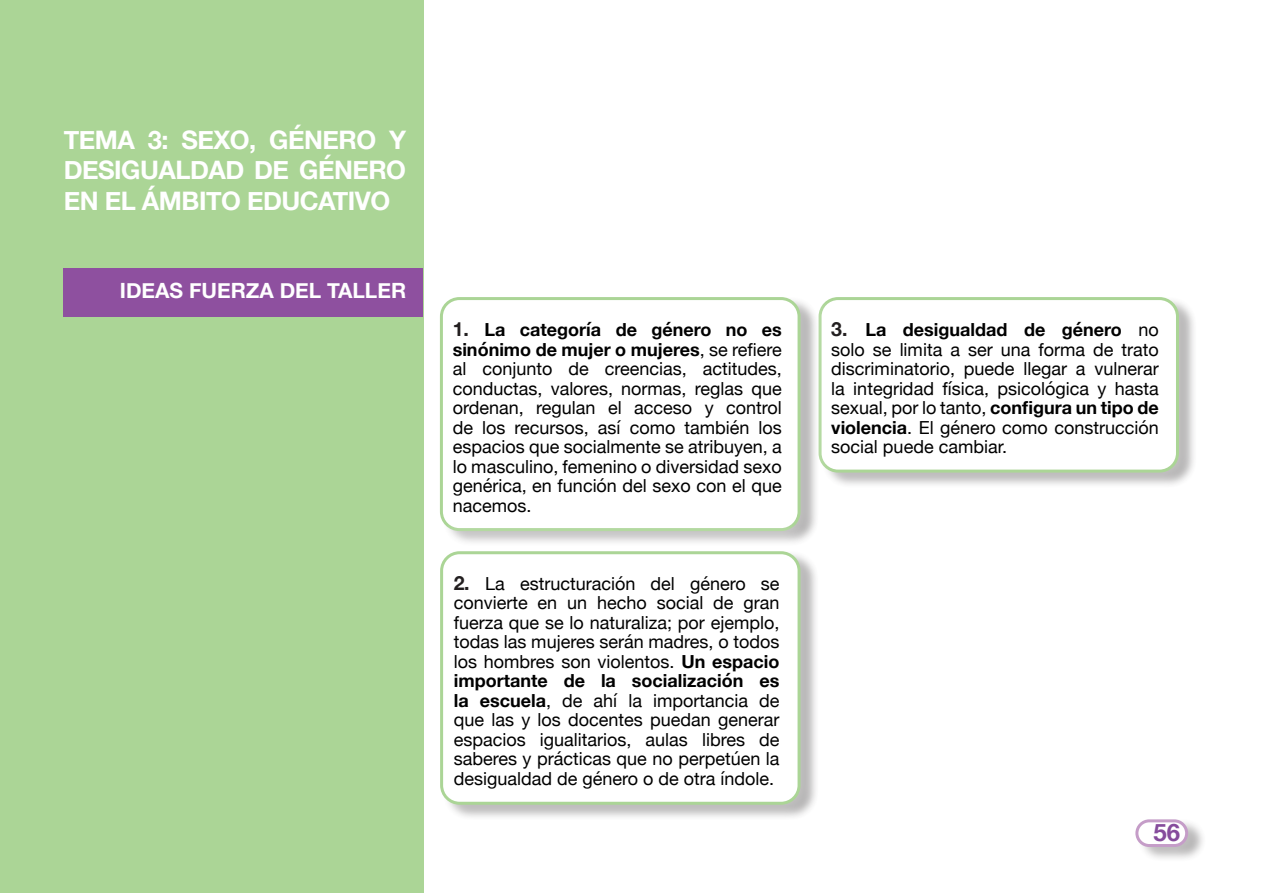
<style>
.page{position:relative;width:1263px;height:893px;background:#fff}
.page>*{position:absolute;margin:0;border:0;box-sizing:border-box;transform-origin:0 0}
.título{font:700 25.5px/30.6px "Helvetica Neue";letter-spacing:-.02em;color:#fff;text-align:justify}
.t1{font:700 24px "Helvetica Neue";color:#864c9c}
.subtítulo{font:700 21px "Helvetica Neue";color:#fff}
.con_color{font:18px/19.5px "Helvetica Neue";color:#000;text-align:justify}
.s1{font-weight:700;font-size:19.5px;color:#231f20}
.s2{font-weight:700}
</style>
<div class="page">
<div style="left:1135px;top:819px;width:53px;height:28px;border:3px solid #c59dc8;border-radius:12px"></div>
<div style="left:788px;top:267px;width:421px;height:235px;background:#fff;opacity:.75"></div>
<div style="left:820px;top:299px;width:357px;height:172px;background:#fff;border-radius:18px"></div>
<div style="left:818px;top:297px;width:361px;height:176px;border:3px solid #abd596;border-radius:18px"></div>
<div style="left:410px;top:267px;width:420px;height:294px;background:#fff;opacity:.75"></div>
<div style="left:441px;top:299px;width:358px;height:231px;background:#fff;border-radius:18px"></div>
<div style="left:440px;top:297px;width:360px;height:234px;border:3px solid #abd596;border-radius:18px"></div>
<div style="left:410px;top:521px;width:420px;height:313px;background:#fff;opacity:.75"></div>
<div style="left:442px;top:553px;width:357px;height:250px;background:#fff;border-radius:18px"></div>
<div style="left:440px;top:551px;width:360px;height:254px;border:3px solid #abd596;border-radius:18px"></div>
<div style="left:0;top:0;width:423px;height:893px;background:#abd596"></div>
<div style="left:64px;top:268px;width:359px;height:49px;background:#8e509f"></div>
<p class="título" style="left:64px;top:125px;width:344px">TEMA 3: SEXO, GÉNERO Y DESIGUALDAD DE GÉNERO EN EL ÁMBITO EDUCATIVO</p>
<p class="subtítulo" style="left:120px;top:274px;width:288px">IDEAS FUERZA DEL TALLER</p>
<p class="con_color" style="left:453px;top:321px;width:331px"><span class="s1">1.</span> <span class="s2">La categoría de género no es sinónimo de mujer o mujeres</span>, se refiere al conjunto de creencias, actitudes, conductas, valores, normas, reglas que ordenan, regulan el acceso y control de los recursos, así como también los espacios que socialmente se atribuyen, a lo masculino, femenino o diversidad sexo genérica, en función del sexo con el que nacemos.</p>
<p class="con_color" style="left:454px;top:574px;width:327px"><span class="s1">2.</span> La estructuración del género se convierte en un hecho social de gran fuerza que se lo naturaliza; por ejemplo, todas las mujeres serán madres, o todos los hombres son violentos. <span class="s2">Un espacio importante de la socialización es la escuela</span>, de ahí la importancia de que las y los docentes puedan generar espacios igualitarios, aulas libres de saberes y prácticas que no perpetúen la desigualdad de género o de otra índole.</p>
<p class="con_color" style="left:831px;top:321px;width:329px"><span class="s1">3.</span> <span class="s2">La desigualdad de género</span> no solo se limita a ser una forma de trato discriminatorio, puede llegar a vulnerar la integridad física, psicológica y hasta sexual, por lo tanto, <span class="s2">configura un tipo de violencia</span>. El género como construcción social puede cambiar.</p>
<h2 class="t1" style="left:1153px;top:814px;width:28px">56</h2>
</div>
